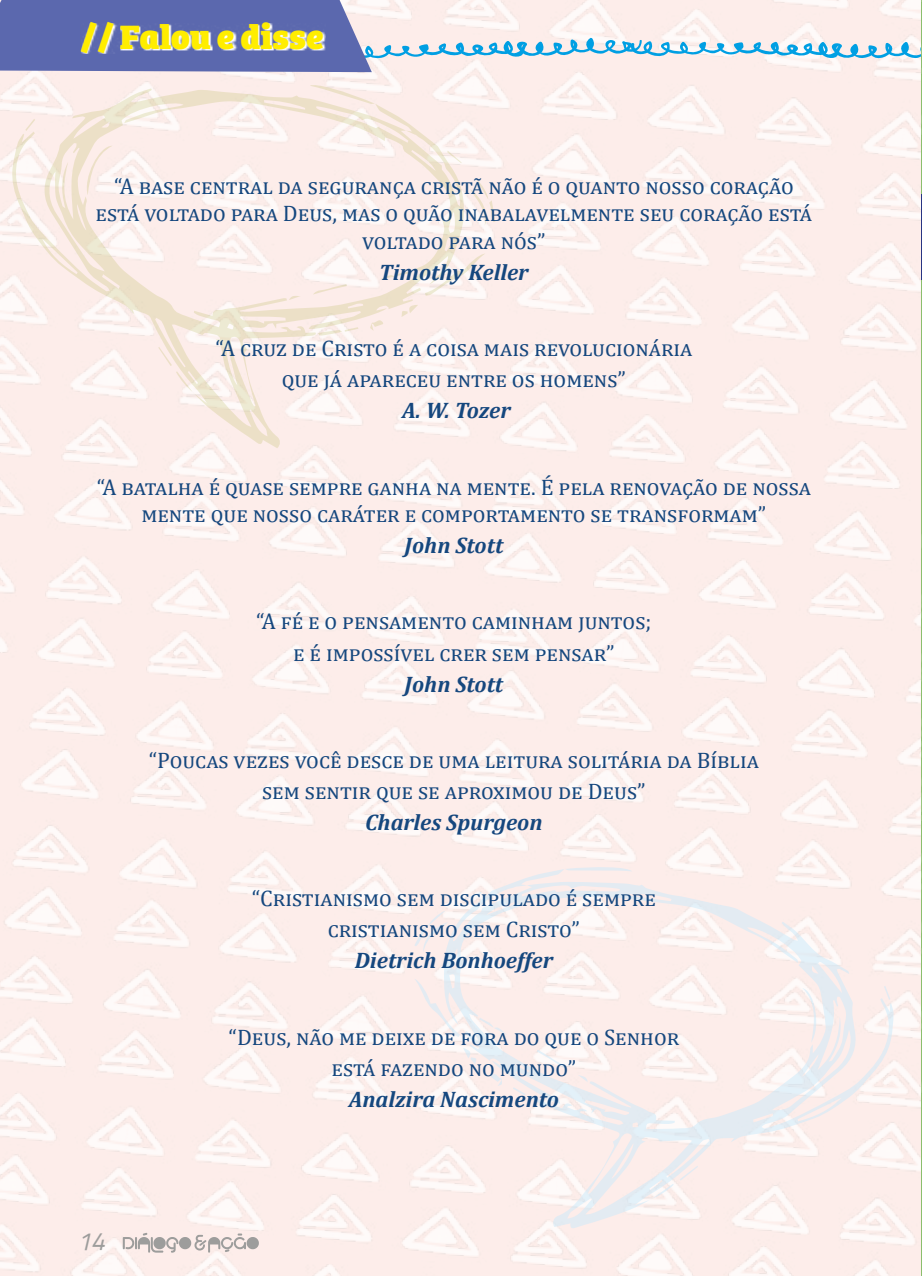
<style>
.page{position:relative;width:922px;height:1276px;background:#fff}
.page>*{position:absolute;margin:0;border:0;box-sizing:border-box;transform-origin:0 0}
.t1{font:800 35px "Bree Serif";color:#ffed00}
.t2{font:italic 25px "Panefresco 400 wt";color:#9d9d9c}
.t3{font:22.5px/27.5px "Cambria";letter-spacing:.055em;color:#15477e;text-align:center}
.t4{font:22.5px/31px "Cambria";letter-spacing:.03em;color:#15477e;text-align:center}
.t5{font:italic 700 22.5px "Cambria";color:#15477e}
</style>
<div class="page">
<img style="left:0;top:72px;width:921px;height:1204px">
<svg style="left:0;top:0;width:921px;height:72px;background:#bdc1d9"></svg>
<svg style="left:81px;top:23px;width:245px;height:31px"></svg>
<hr style="left:921px;top:0;width:1px;height:1276px;background:#8bbe6d">
<svg style="left:123px;top:1232px;width:136px;height:20px;background:#d9cfcd"></svg>
<svg style="left:11px;top:83px;width:484px;height:365px;fill:#fdedea"></svg>
<svg style="left:414px;top:866px;width:479px;height:364px;fill:#fdedea"></svg>
<hr style="left:921px;top:194px;width:1px;height:86px;background:#283583">
<h1 class="t1" style="left:80px;top:8px;width:245px">// Falou e disse</h1>
<p class="t3" style="left:95px;top:172px;width:716px">“A base central da segurança cristã não é o quanto nosso coração está voltado para Deus, mas o quão inabalavelmente seu coração está voltado para nós”</p>
<p class="t5" style="left:379px;top:256px;width:151px">Timothy Keller</p>
<p class="t3" style="left:215px;top:333px;width:477px;line-height:31px">“A cruz de Cristo é a coisa mais revolucionária que já apareceu entre os homens”</p>
<p class="t5" style="left:402px;top:395px;width:110px">A. W. Tozer</p>
<p class="t3" style="left:97px;top:473px;width:714px">“A batalha é quase sempre ganha na mente. É pela renovação de nossa mente que nosso caráter e comportamento se transformam”</p>
<p class="t5" style="left:404px;top:529px;width:100px">John Stott</p>
<p class="t3" style="left:256px;top:606px;width:396px;line-height:31px">“A fé e o pensamento caminham juntos; e é impossível crer sem pensar”</p>
<p class="t5" style="left:404px;top:668px;width:100px">John Stott</p>
<p class="t4" style="left:149px;top:744px;width:610px">“Poucas vezes você desce de uma leitura solitária da Bíblia sem sentir que se aproximou de Deus”</p>
<p class="t5" style="left:365px;top:806px;width:179px">Charles Spurgeon</p>
<p class="t3" style="left:252px;top:883px;width:405px;line-height:31px">“Cristianismo sem discipulado é sempre cristianismo sem Cristo”</p>
<p class="t5" style="left:354px;top:945px;width:200px">Dietrich Bonhoeffer</p>
<p class="t2" style="left:78px;top:1222px;width:28px">14</p>
<p class="t4" style="left:228px;top:1021px;width:449px">“Deus, não me deixe de fora do que o Senhor está fazendo no mundo”</p>
<p class="t5" style="left:348px;top:1083px;width:212px">Analzira Nascimento</p>
</div>
